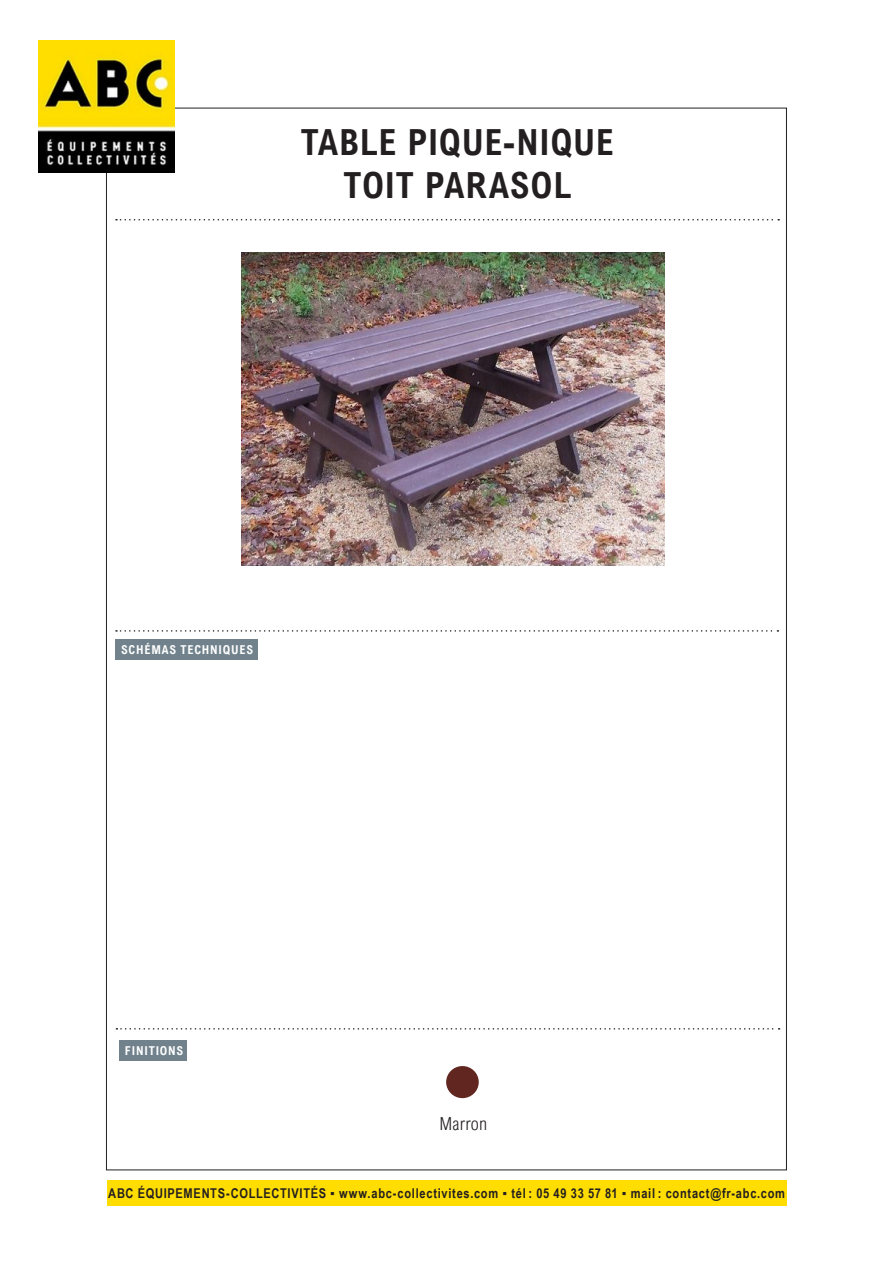
<style>
.page{position:relative;width:893px;height:1263px;background:#fff}
.page>*{position:absolute;margin:0;border:0;box-sizing:border-box;transform-origin:0 0}
.t1{font:700 36px "Arial Nova Cond";letter-spacing:.02em;color:#231f20}
.t2{font:300 18px "Arial Nova Cond";letter-spacing:.015em;color:#231f20}
.t3{font:700 13.5px "Arial Narrow";letter-spacing:.055em;color:#231f20}
.t4{font:700 12.3px "Arial Nova Cond";letter-spacing:.065em;color:#fff}
</style>
<div class="page">
<img style="left:242px;top:252px;width:423px;height:313px">
<div style="left:446px;top:1066px;width:33px;height:32px;background:#60261f;border-radius:50%"></div>
<svg style="left:116px;top:630px;width:662px;height:2px"></svg>
<svg style="left:116px;top:1028px;width:664px;height:1px"></svg>
<div style="left:119px;top:1040px;width:67px;height:20px;background:#71828c"></div>
<svg style="left:116px;top:219px;width:663px;height:1px"></svg>
<div style="left:115px;top:639px;width:143px;height:21px;background:#71828c"></div>
<img style="left:39px;top:40px;width:136px;height:132px">
<div style="left:107px;top:1180px;width:680px;height:26px;background:#fd0"></div>
<p class="t1" style="left:301px;top:119px;width:315px">TABLE PIQUE-NIQUE</p>
<p class="t1" style="left:343px;top:163px;width:229px">TOIT PARASOL</p>
<p class="t4" style="left:121px;top:642px;width:134px">SCHÉMAS TECHNIQUES</p>
<p class="t4" style="left:125px;top:1042px;width:60px">FINITIONS</p>
<p class="t2" style="left:439px;top:1112px;width:49px">Marron</p>
<p class="t3" style="left:108px;top:1183px;width:678px">ABC ÉQUIPEMENTS-COLLECTIVITÉS ▪ www.abc-collectivites.com ▪ tél : 05 49 33 57 81 ▪ mail : contact@fr-abc.com</p>
</div>
